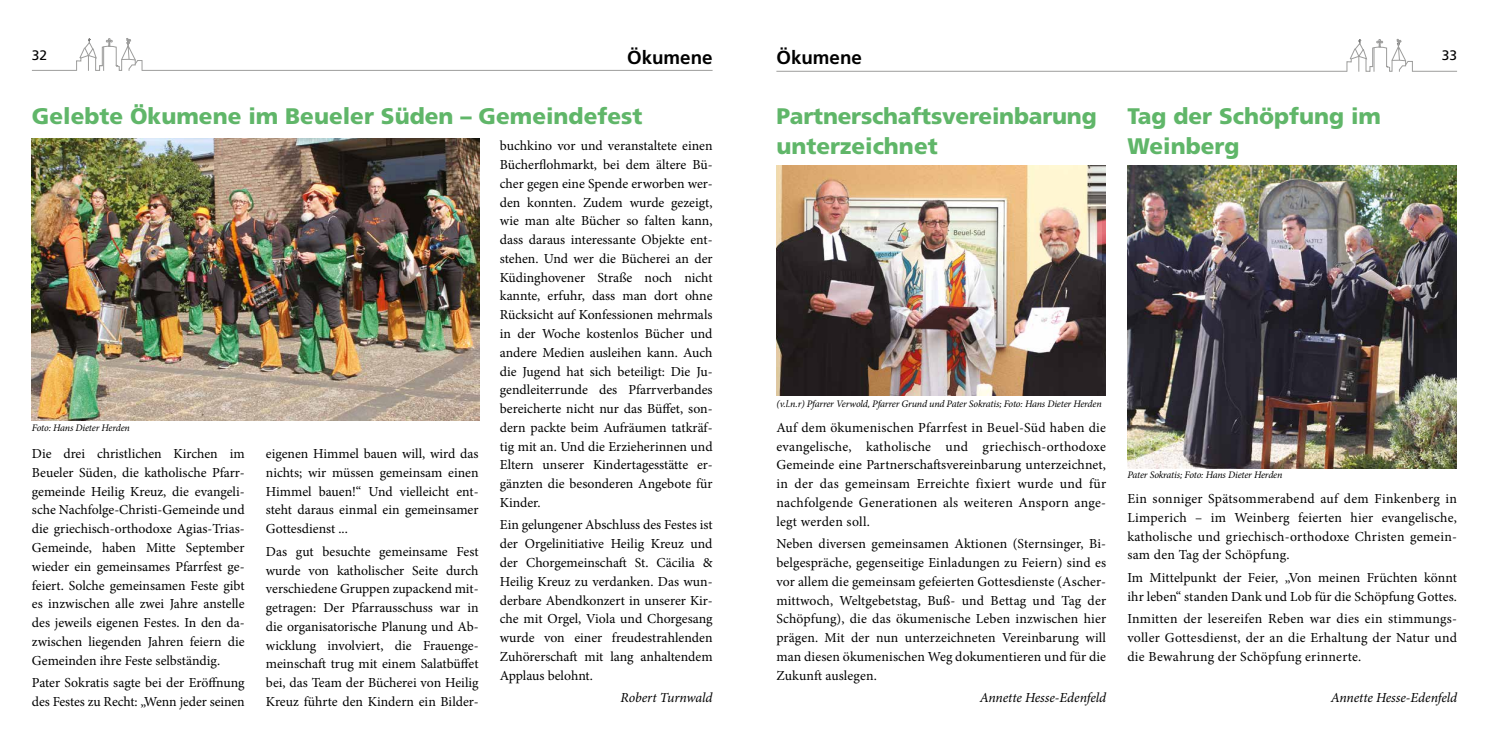
<style>
.page{position:relative;width:1489px;height:745px;background:#fff}
.page>*{position:absolute;margin:0;border:0;box-sizing:border-box;transform-origin:0 0}
.t1{font:900 22.5px/30px "Frutiger";color:#60b669}
.t2{font:700 18.75px "Frutiger";color:#000}
.t3{font:13.75px/18.8px "Minion Pro";color:#000;text-align:justify}
.t4{font:italic 13.75px "Minion Pro";letter-spacing:-.01em;color:#000}
.t5{font:13.75px "Frutiger";color:#000}
.t6{font:italic 10px "Minion Pro";letter-spacing:-.02em;color:#000}
</style>
<div class="page">
<svg style="left:32px;top:38px;width:680px;height:33px"></svg>
<svg style="left:776px;top:39px;width:680px;height:33px"></svg>
<img style="left:32px;top:138px;width:447px;height:282px">
<img style="left:776px;top:165px;width:329px;height:230px">
<img style="left:1127px;top:165px;width:329px;height:303px">
<h2 class="t2" style="left:627px;top:47px;width:87px">Ökumene</h2>
<h2 class="t2" style="left:776px;top:47px;width:87px">Ökumene</h2>
<p class="t5" style="left:32px;top:47px;width:17px">32</p>
<p class="t5" style="left:1441px;top:47px;width:17px">33</p>
<h1 class="t1" style="left:32px;top:101px;width:612px">Gelebte Ökumene im Beueler Süden – Gemeindefest</h1>
<h1 class="t1" style="left:776px;top:101px;width:322px">Partnerschaftsvereinbarung</h1>
<p class="t6" style="left:32px;top:421px;width:99px">Foto: Hans Dieter Herden</p>
<p class="t3" style="left:32px;top:444px;width:214px">Die drei christlichen Kirchen im Beueler Süden, die katholische Pfarr&shy;gemeinde Heilig Kreuz, die evangeli&shy;sche Nachfolge-Christi-Gemeinde und die griechisch-orthodoxe Agias-Trias-Gemeinde, haben Mitte September wieder ein gemeinsames Pfarrfest ge&shy;feiert. Solche gemeinsamen Feste gibt es inzwischen alle zwei Jahre anstelle des jeweils eigenen Festes. In den da&shy;zwischen liegenden Jahren feiern die Gemeinden ihre Feste selbständig.</p>
<p class="t3" style="left:32px;top:673px;width:214px">Pater Sokratis sagte bei der Eröffnung des Festes zu Recht: „Wenn jeder seinen</p>
<p class="t3" style="left:266px;top:444px;width:214px">eigenen Himmel bauen will, wird das nichts; wir müssen gemeinsam einen Himmel bauen!“ Und vielleicht ent&shy;steht daraus einmal ein gemeinsamer Gottesdienst ...</p>
<p class="t3" style="left:266px;top:541px;width:214px">Das gut besuchte gemeinsame Fest wurde von katholischer Seite durch verschiedene Gruppen zupackend mit&shy;getragen: Der Pfarrausschuss war in die organisatorische Planung und Ab&shy;wicklung involviert, die Frauenge&shy;meinschaft trug mit einem Salatbüffet bei, das Team der Bücherei von Heilig Kreuz führte den Kindern ein Bilder-</p>
<p class="t3" style="left:500px;top:136px;width:214px">buchkino vor und veranstaltete einen</p>
<h1 class="t1" style="left:776px;top:131px;width:163px">unterzeichnet</h1>
<p class="t3" style="left:500px;top:155px;width:214px">Bücherflohmarkt, bei dem ältere Bü&shy;cher gegen eine Spende erworben wer&shy;den konnten. Zudem wurde gezeigt, wie man alte Bücher so falten kann, dass daraus interessante Objekte ent&shy;stehen. Und wer die Bücherei an der Küdinghovener Straße noch nicht kannte, erfuhr, dass man dort ohne Rücksicht auf Konfessionen mehrmals in der Woche kostenlos Bücher und andere Medien ausleihen kann. Auch die Jugend hat sich beteiligt: Die Ju&shy;gendleiterrunde des Pfarrverbandes bereicherte nicht nur das Büffet, son&shy;dern packte beim Aufräumen tatkräf&shy;tig mit an. Und die Erzieherinnen und Eltern unserer Kindertagesstätte er&shy;gänzten die besonderen Angebote für Kinder.</p>
<p class="t3" style="left:500px;top:515px;width:214px">Ein gelungener Abschluss des Festes ist der Orgelinitiative Heilig Kreuz und der Chorgemeinschaft St. Cäcilia &amp; Heilig Kreuz zu verdanken. Das wun&shy;derbare Abendkonzert in unserer Kir&shy;che mit Orgel, Viola und Chorgesang wurde von einer freudestrahlenden Zuhörerschaft mit lang anhaltendem Applaus belohnt.</p>
<p class="t4" style="left:620px;top:688px;width:93px">Robert Turnwald</p>
<p class="t6" style="left:776px;top:396px;width:327px">(v.l.n.r) Pfarrer Verwold, Pfarrer Grund und Pater Sokratis; Foto: Hans Dieter Herden</p>
<p class="t3" style="left:776px;top:418px;width:331px">Auf dem ökumenischen Pfarrfest in Beuel-Süd haben die evangelische, katholische und griechisch-orthodoxe Gemeinde eine Partnerschaftsvereinbarung unterzeichnet, in der das gemeinsam Erreichte fixiert wurde und für nachfolgende Generationen als weiteren Ansporn ange&shy;legt werden soll.</p>
<p class="t3" style="left:776px;top:534px;width:331px">Neben diversen gemeinsamen Aktionen (Sternsinger, Bi&shy;belgespräche, gegenseitige Einladungen zu Feiern) sind es vor allem die gemeinsam gefeierten Gottesdienste (Ascher&shy;mittwoch, Weltgebetstag, Buß- und Bettag und Tag der Schöpfung), die das ökumenische Leben inzwischen hier prägen. Mit der nun unterzeichneten Vereinbarung will man diesen ökumenischen Weg dokumentieren und für die Zukunft auslegen.</p>
<p class="t4" style="left:979px;top:688px;width:128px">Annette Hesse-Edenfeld</p>
<h1 class="t1" style="left:1127px;top:101px;width:255px">Tag der Schöpfung im<br>Weinberg</h1>
<p class="t6" style="left:1127px;top:467px;width:157px">Pater Sokratis; Foto: Hans Dieter Herden</p>
<p class="t3" style="left:1127px;top:489px;width:331px">Ein sonniger Spätsommerabend auf dem Finkenberg in Limperich – im Weinberg feierten hier evangelische, katholische und griechisch-orthodoxe Christen gemein&shy;sam den Tag der Schöpfung.</p>
<p class="t3" style="left:1127px;top:568px;width:331px">Im Mittelpunkt der Feier, „Von meinen Früchten könnt ihr leben“ standen Dank und Lob für die Schöpfung Gottes.</p>
<p class="t3" style="left:1127px;top:609px;width:331px">Inmitten der lesereifen Reben war dies ein stimmungs&shy;voller Gottesdienst, der an die Erhaltung der Natur und die Bewahrung der Schöpfung erinnerte.</p>
<p class="t4" style="left:1330px;top:687px;width:128px">Annette Hesse-Edenfeld</p>
</div>
